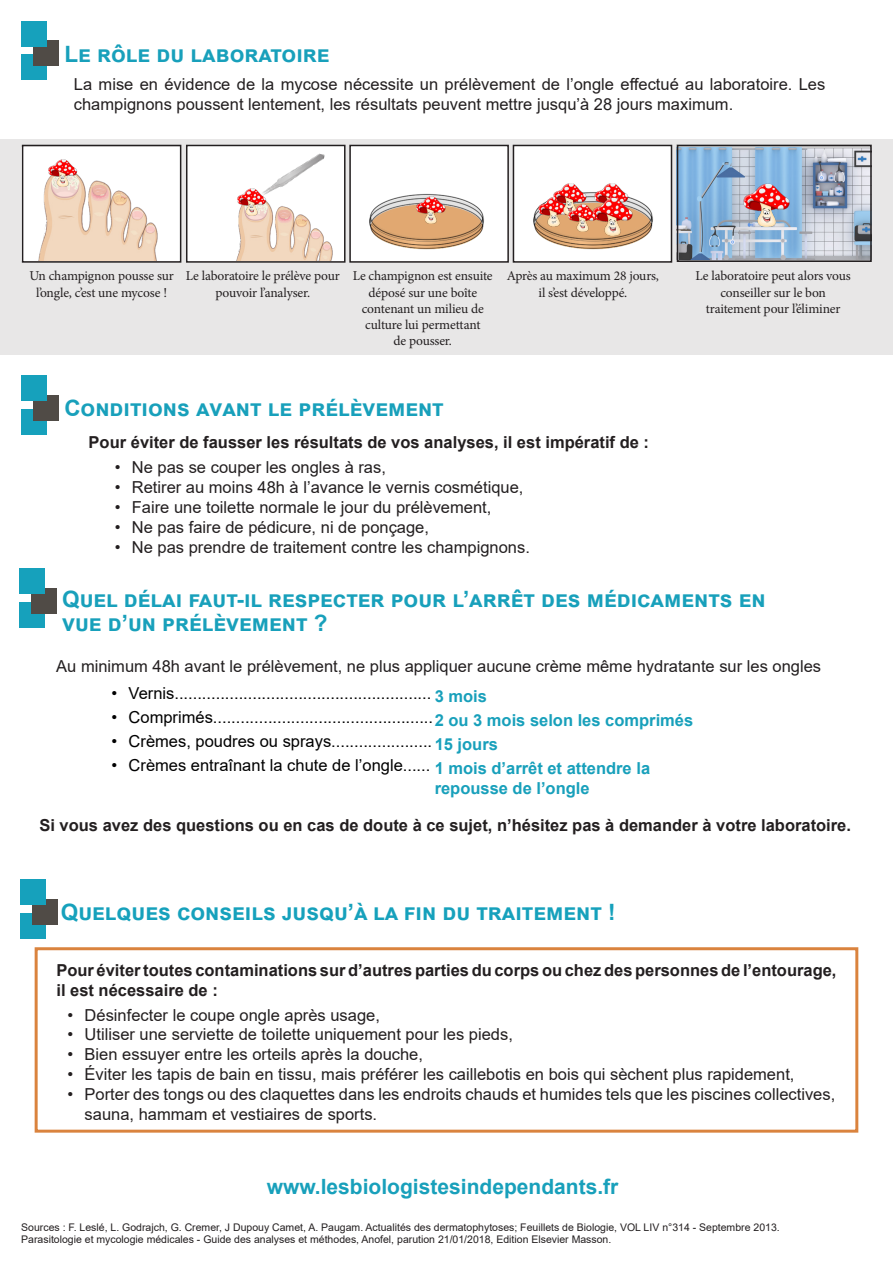
<style>
.page{position:relative;width:893px;height:1263px;background:#fff}
.page>*{position:absolute;margin:0;border:0;box-sizing:border-box;transform-origin:0 0}
.t1{font:700 22.5px/24px "Arial";color:#18a0bb}
.t2{font:700 22.5px "Arial";color:#16a1bc}
.t3{font:700 21px "Arial";color:#18a0bb}
.t4{font:16.5px/19.8px "Arial";color:#231f20}
.t5{font:700 16.5px "Arial";color:#231f20}
.t6{font:16.5px "Arial";color:#000001}
.t7{font:700 16.5px/19.8px "Arial";color:#18a0bb}
.t8{font:13.5px/16.2px "Minion Pro";letter-spacing:-.01em;color:#231f20;text-align:center}
.t9{font:10.5px "Arial";color:#231f20}
.s1{color:#fff}
</style>
<div class="page">
<div style="left:0;top:139px;width:893px;height:216px;background:#e8e7e7"></div>
<div style="left:35px;top:947px;width:823px;height:186px;border:3px solid #d67629"></div>
<div style="left:187px;top:145px;width:158px;height:117px;background:#fff"></div>
<div style="left:186px;top:145px;width:159px;height:118px;border:2px solid #231f20"></div>
<img style="left:227px;top:207px;width:110px;height:54px">
<div style="left:350px;top:145px;width:158px;height:117px;background:#fff"></div>
<div style="left:349px;top:145px;width:160px;height:118px;border:2px solid #231f20"></div>
<img style="left:370px;top:194px;width:114px;height:56px">
<img style="left:413px;top:193px;width:34px;height:34px">
<div style="left:513px;top:145px;width:158px;height:117px;background:#fff"></div>
<div style="left:513px;top:145px;width:159px;height:118px;border:2px solid #231f20"></div>
<img style="left:534px;top:200px;width:119px;height:50px">
<img style="left:603px;top:183px;width:18px;height:6px">
<img style="left:535px;top:199px;width:29px;height:34px">
<img style="left:548px;top:183px;width:39px;height:39px">
<img style="left:564px;top:198px;width:23px;height:37px">
<img style="left:587px;top:189px;width:51px;height:52px">
<img style="left:680px;top:148px;width:189px;height:111px">
<div style="left:677px;top:145px;width:195px;height:117px;border:2px solid #231f20"></div>
<div style="left:21px;top:147px;width:160px;height:114px;background:#fff"></div>
<img style="left:38px;top:178px;width:120px;height:82px">
<div style="left:22px;top:145px;width:159px;height:118px;border:2px solid #231f20"></div>
<img style="left:45px;top:159px;width:36px;height:31px">
<div style="left:21px;top:54px;width:26px;height:26px;background:#16a1bc"></div>
<div style="left:33px;top:41px;width:25px;height:25px;background:#504b46"></div>
<div style="left:21px;top:21px;width:26px;height:26px;background:#16a1bc"></div>
<div style="left:21px;top:409px;width:26px;height:26px;background:#16a1bc"></div>
<div style="left:33px;top:395px;width:25px;height:25px;background:#504b46"></div>
<div style="left:21px;top:375px;width:26px;height:26px;background:#16a1bc"></div>
<div style="left:19px;top:602px;width:26px;height:26px;background:#16a1bc"></div>
<div style="left:31px;top:588px;width:25px;height:25px;background:#504b46"></div>
<div style="left:19px;top:568px;width:26px;height:26px;background:#16a1bc"></div>
<div style="left:20px;top:913px;width:26px;height:26px;background:#16a1bc"></div>
<div style="left:32px;top:899px;width:26px;height:25px;background:#504b46"></div>
<div style="left:20px;top:879px;width:26px;height:26px;background:#16a1bc"></div>
<img style="left:234px;top:188px;width:36px;height:31px">
<img style="left:261px;top:144px;width:64px;height:63px">
<img style="left:738px;top:175px;width:57px;height:58px">
<p class="t1" style="left:64px;top:42px;width:267px">Le rôle du laboratoire</p>
<p class="t4" style="left:74px;top:75px;width:753px">La mise en évidence de la mycose nécessite un prélèvement de l’ongle effectué au laboratoire. Les champignons poussent lentement, les résultats peuvent mettre jusqu’à 28 jours maximum.</p>
<p class="t8" style="left:29px;top:268px;width:146px">Un champignon pousse sur l’ongle, c’est une mycose !</p>
<p class="t8" style="left:186px;top:268px;width:155px">Le laboratoire le prélève pour pouvoir l’analyser.</p>
<p class="t8" style="left:353px;top:268px;width:141px">Le champignon est ensuite déposé sur une boîte contenant un milieu de culture lui permettant</p>
<p class="t8" style="left:393px;top:333px;width:60px">de pousser.</p>
<p class="t8" style="left:507px;top:268px;width:154px">Après au maximum 28 jours, il s’est développé.</p>
<p class="t8" style="left:696px;top:268px;width:157px">Le laboratoire peut alors vous conseiller sur le bon</p>
<p class="t8" style="left:706px;top:300px;width:136px">traitement pour l’éliminer</p>
<p class="t1" style="left:64px;top:396px;width:381px">Conditions avant le prélèvement</p>
<p class="t5" style="left:89px;top:430px;width:562px">Pour éviter de fausser les résultats de vos analyses, il est impératif de :</p>
<p class="t4" style="left:115px;top:457px;width:273px">• Ne pas se couper les ongles à ras,</p>
<p class="t4" style="left:115px;top:477px;width:410px">• Retirer au moins 48h à l’avance le vernis cosmétique,</p>
<p class="t4" style="left:115px;top:497px;width:378px">• Faire une toilette normale le jour du prélèvement,</p>
<p class="t4" style="left:115px;top:517px;width:316px">• Ne pas faire de pédicure, ni de ponçage,</p>
<p class="t4" style="left:115px;top:537px;width:417px">• Ne pas prendre de traitement contre les champignons.</p>
<p class="t1" style="left:62px;top:587px;width:705px">Quel délai faut-il respecter pour l’arrêt des médicaments en vue d’un prélèvement ?</p>
<p class="t4" style="left:56px;top:656px;width:766px">Au minimum 48h avant le prélèvement, ne plus appliquer aucune crème même hydratante sur les ongles</p>
<p class="t6" style="left:112px;top:681px;width:321px">• Vernis........................................................</p>
<p class="t6" style="left:112px;top:705px;width:323px">• Comprimés................................................</p>
<p class="t6" style="left:112px;top:729px;width:322px">• Crèmes, poudres ou sprays......................</p>
<p class="t6" style="left:112px;top:753px;width:320px">• Crèmes entraînant la chute de l’ongle......</p>
<p class="t7" style="left:435px;top:686px;width:54px">3 mois</p>
<p class="t7" style="left:435px;top:710px;width:260px">2 ou 3 mois selon les comprimés</p>
<p class="t7" style="left:435px;top:734px;width:65px">15 jours</p>
<p class="t7" style="left:435px;top:758px;width:217px">1 mois d’arrêt et attendre la repousse de l’ongle</p>
<p class="t5" style="left:39px;top:813px;width:813px">Si vous avez des questions ou en cas de doute à ce sujet, n’hésitez pas à demander à votre laboratoire.</p>
<p class="t2" style="left:61px;top:896px;width:556px">Quelques conseils jusqu’à la fin du traitement !</p>
<p class="t5" style="left:56px;top:959px;width:782px">Pour éviter toutes contaminations sur d’autres parties du corps ou chez des personnes de l’entourage,</p>
<p class="t5" style="left:56px;top:979px;width:163px">il est nécessaire de :</p>
<p class="t4" style="left:68px;top:1005px;width:314px">• Désinfecter le coupe ongle après usage,</p>
<p class="t4" style="left:68px;top:1024px;width:447px">• Utiliser une serviette de toilette uniquement pour les pieds,</p>
<p class="t4" style="left:68px;top:1044px;width:357px">• Bien essuyer entre les orteils après la douche,</p>
<p class="t4" style="left:68px;top:1064px;width:728px">• Éviter les tapis de bain en tissu, mais préférer les caillebotis en bois qui sèchent plus rapidement,</p>
<p class="t4" style="left:85px;top:1084px;width:752px;text-indent:-17px">• Porter des tongs ou des claquettes dans les endroits chauds et humides tels que les piscines collectives, sauna, hammam et vestiaires de sports.</p>
<p class="t3" style="left:267px;top:1172px;width:386px">www.lesbiologistesindependants.fr<span class="s1">s.fr</span></p>
<p class="t9" style="left:21px;top:1220px;width:760px">Sources : F. Leslé, L. Godrajch, G. Cremer, J Dupouy Camet, A. Paugam. Actualités des dermatophytoses; Feuillets de Biologie, VOL LIV n°314 - Septembre 2013.</p>
<p class="t9" style="left:21px;top:1232px;width:592px">Parasitologie et mycologie médicales - Guide des analyses et méthodes, Anofel, parution 21/01/2018, Edition Elsevier Masson.</p>
</div>
